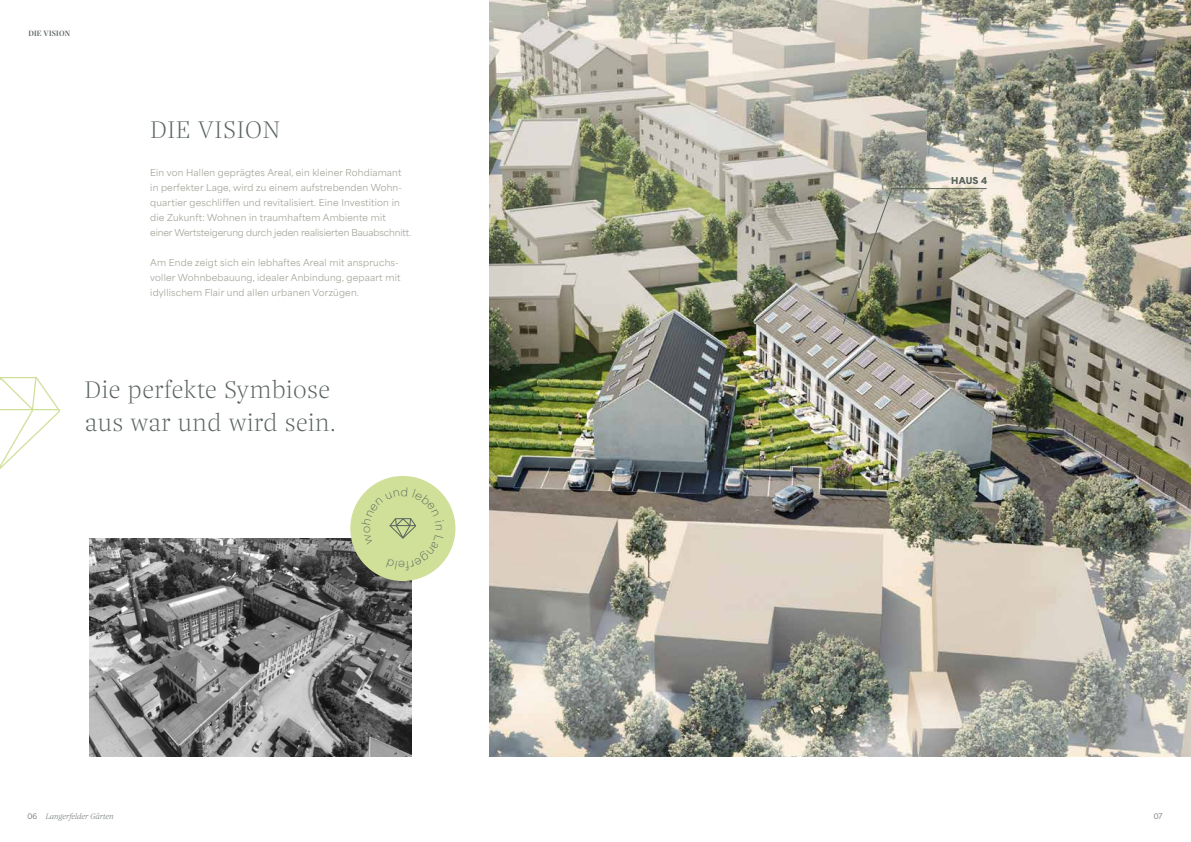
<style>
.page{position:relative;width:1191px;height:842px;background:#fff}
.page>*{position:absolute;margin:0;border:0;box-sizing:border-box;transform-origin:0 0}
.t1{font:200 25px/33px "Nice Headline Trial";letter-spacing:.02em;color:#59645d}
.t2{font:200 25px "Nice Headline Trial";letter-spacing:.04em;color:#59645d}
.t3{font:9px/15px "Area Normal";letter-spacing:.02em;color:#9fa396}
.t4{font:900 9px "Area Normal";color:#59645d}
.t5{font:italic 200 8px "Nice Headline Trial";color:#59645d}
.t6{font:500 8px "Nice Headline Trial";letter-spacing:.02em;color:#59645d}
.t7{font:7px "Area Normal";color:#59645d}
.s1{font-family:"Area Normal";font-weight:400;font-style:normal;font-size:7px}
</style>
<div class="page">
<img style="left:489px;top:0;width:702px;height:757px">
<img style="left:842px;top:188px;width:145px;height:137px">
<svg style="left:0;top:377px;width:61px;height:92px"></svg>
<img style="left:89px;top:538px;width:322px;height:219px">
<div style="left:350px;top:476px;width:105px;height:105px;background:#d0e099;border-radius:50%"></div>
<svg style="left:361px;top:487px;width:83px;height:83px"></svg>
<p class="t6" style="left:28px;top:28px;width:43px">DIE VISION</p>
<h1 class="t2" style="left:150px;top:113px;width:131px">DIE VISION</h1>
<p class="t3" style="left:150px;top:164px;width:263px">Ein von Hallen geprägtes Areal, ein kleiner Rohdiamant in perfekter Lage, wird zu einem aufstrebenden Wohn&shy;quartier geschliffen und revitalisiert. Eine Investition in die Zukunft: Wohnen in traumhaftem Ambiente mit<br>einer Wertsteigerung durch jeden realisierten Bauabschnitt.</p>
<p class="t3" style="left:150px;top:254px;width:252px">Am Ende zeigt sich ein lebhaftes Areal mit anspruchs&shy;voller Wohnbebauung, idealer Anbindung, gepaart mit idyllischem Flair und allen urbanen Vorzügen.</p>
<h1 class="t1" style="left:85px;top:372px;width:252px">Die perfekte Symbiose aus war und wird sein.</h1>
<p class="t5" style="left:27px;top:811px;width:88px"><span class="s1">06</span> Langerfelder Gärten</p>
<p class="t4" style="left:951px;top:173px;width:37px">HAUS 4</p>
<p class="t7" style="left:1153px;top:810px;width:10px">07</p>
</div>
